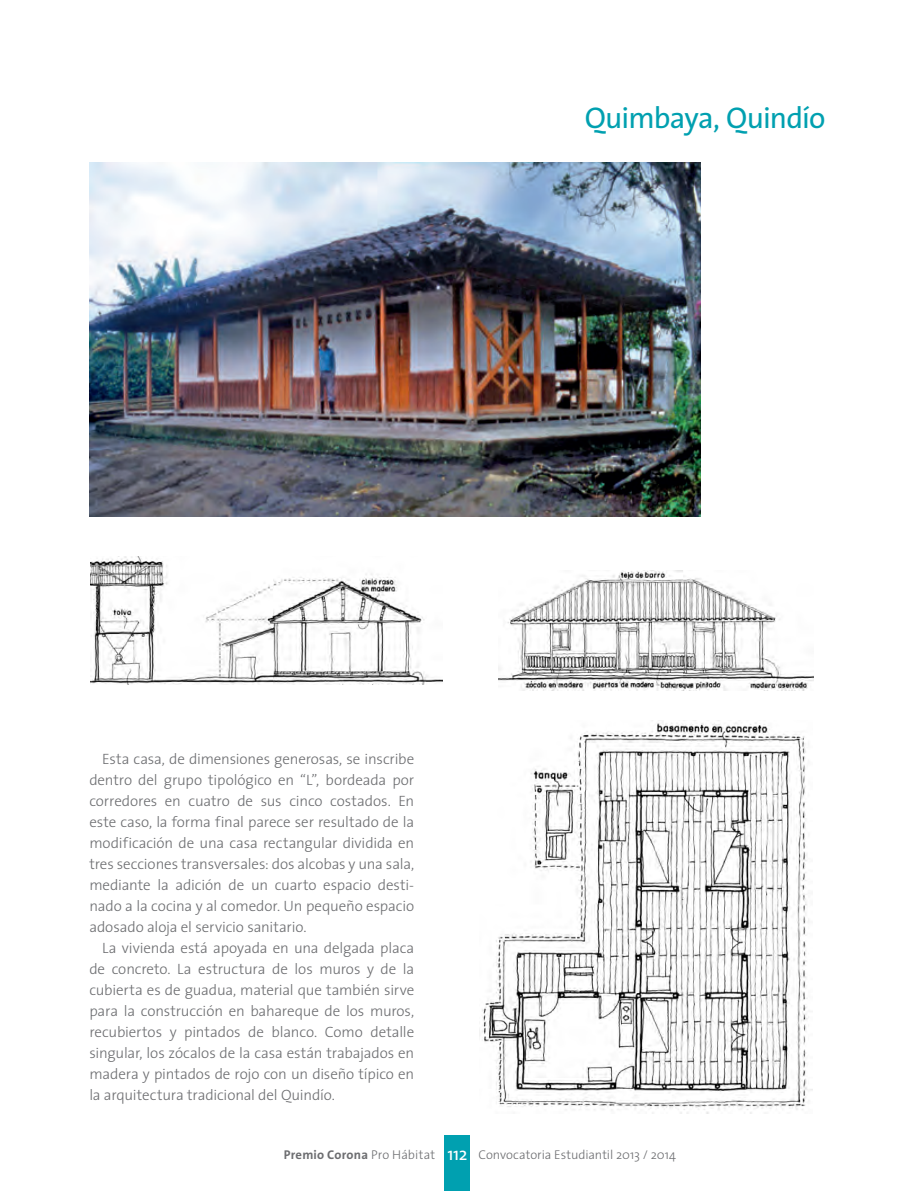
<style>
.page{position:relative;width:915px;height:1191px;background:#fff}
.page>*{position:absolute;margin:0;border:0;box-sizing:border-box;transform-origin:0 0}
.titulo_02{font:30px "The Sans";letter-spacing:-.03em;color:#00a0b0}
._03cuerpo{font:300 15px/21px "The Sans";letter-spacing:-.01em;color:#6c6d70;text-align:justify}
.t1{font:300 12.75px "The Sans";color:#6c6d70}
.s1{font-weight:700}
.s2{font-weight:400;font-size:18px;color:#fff}
</style>
<div class="page">
<div style="left:444px;top:1135px;width:26px;height:56px;background:#00a0b0"></div>
<img style="left:498px;top:570px;width:314px;height:120px">
<img style="left:89px;top:163px;width:611px;height:354px">
<img style="left:479px;top:720px;width:333px;height:393px">
<img style="left:90px;top:556px;width:352px;height:128px">
<p class="titulo_02" style="left:584px;top:93px;width:242px">Quimbaya, Quindío</p>
<p class="_03cuerpo" style="left:89px;top:747px;width:326px;text-indent:13px">Esta casa, de dimensiones generosas, se inscribe dentro del grupo tipológico en “L”, bordeada por corredores en cuatro de sus cinco costados. En este caso, la forma final parece ser resultado de la modificación de una casa rectangular dividida en tres secciones transversales: dos alcobas y una sala, mediante la adición de un cuarto espacio desti&shy;nado a la cocina y al comedor. Un pequeño espacio adosado aloja el servicio sanitario.</p>
<p class="_03cuerpo" style="left:89px;top:936px;width:326px;text-indent:13px">La vivienda está apoyada en una delgada placa de concreto. La estructura de los muros y de la cubierta es de guadua, material que también sirve para la construcción en bahareque de los muros, recubiertos y pintados de blanco. Como detalle singular, los zócalos de la casa están trabajados en madera y pintados de rojo con un diseño típico en la arquitectura tradicional del Quindío.</p>
<p class="t1" style="left:284px;top:1143px;width:393px"><span class="s1">Premio Corona</span> Pro Hábitat <span class="s2">112</span> Convocatoria Estudiantil 2013 / 2014</p>
</div>
